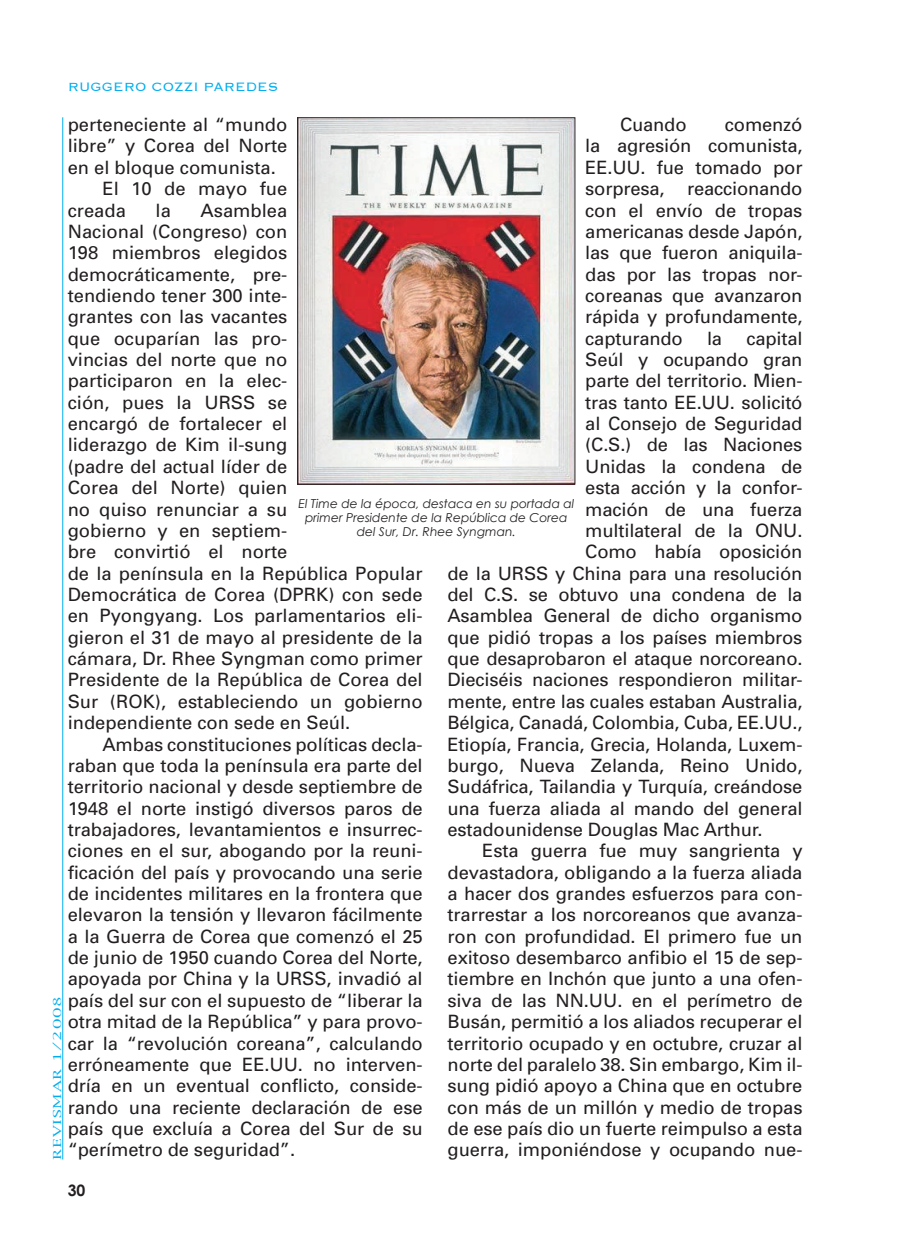
<style>
.page{position:relative;width:905px;height:1252px;background:#fff}
.page>*{position:absolute;margin:0;border:0;box-sizing:border-box;transform-origin:0 0}
.t1{font:18.38px/21.3px "Univers";letter-spacing:-.005em;color:#231f20;text-align:justify}
.t2{font:300 15.75px "Copperplate";color:#00aeef}
.t3{font:700 15.75px "Century Gothic";color:#231f20}
.t4{font:italic 12.25px/14px "Century Gothic";color:#231f20;text-align:center}
.t5{font:10.5px "New York";letter-spacing:.05em;color:#00aeef;scale:1.5 1}
</style>
<div class="page">
<hr style="left:62px;top:117px;width:1px;height:1042px;background:#00aeef">
<img style="left:299px;top:119px;width:274px;height:363px">
<div style="left:297px;top:117px;width:278px;height:367px;border:1px solid #231f20"></div>
<p class="t2" style="left:68px;top:77px;width:212px">RUGGERO COZZI PAREDES</p>
<p class="t1" style="left:620px;top:114px;width:68px">Cuando</p>
<p class="t1" style="left:68px;top:114px;width:221px">perteneciente al “mundo</p>
<p class="t1" style="left:68px;top:135px;width:221px">libre” y Corea del Norte</p>
<p class="t1" style="left:68px;top:157px;width:209px">en el bloque comunista.</p>
<p class="t1" style="left:102px;top:178px;width:186px">El 10 de mayo fue</p>
<p class="t1" style="left:68px;top:199px;width:60px">creada</p>
<p class="t1" style="left:155px;top:199px;width:17px">la</p>
<p class="t1" style="left:585px;top:114px;width:219px;text-indent:140px">comenzó la agresión comunista, EE.UU. fue tomado por sorpresa, reaccionando con el envío de tropas americanas desde Japón, las que fueron aniquila&shy;das por las tropas nor&shy;coreanas que avanzaron rápida y profundamente, capturando</p>
<p class="t1" style="left:68px;top:199px;width:356px;text-align:left;text-indent:133px">Asamblea<br>Nacional (Congreso) con<br>198 miembros elegidos democráticamente, pre-<br>tendiendo tener 300 inte-<br>grantes con las vacantes<br>que ocuparían las pro-<br>vincias del norte que no<br>participaron en la elec-<br>ción, pues la URSS se<br>encargó de fortalecer el<br>liderazgo de Kim il-sung<br>(padre del actual líder de<br>Corea del Norte) quien<br>no quiso renunciar a su<br>gobierno y en septiem-<br>bre convirtió el norte<br>de la península en la República Popular<br>Democrática de Corea (DPRK) con sede en Pyongyang. Los parlamentarios eli&shy;gieron el 31 de mayo al presidente de la cámara, Dr. Rhee Syngman como primer<br>Presidente de la República de Corea del<br>Sur (ROK), estableciendo un gobierno independiente con sede en Seúl.</p>
<p class="t1" style="left:68px;top:733px;width:356px;text-indent:35px">Ambas constituciones políticas decla&shy;raban que toda la península era parte del territorio nacional y desde septiembre de 1948 el norte instigó diversos paros de trabajadores, levantamientos e insurrec&shy;ciones en el sur, abogando por la reuni&shy;ficación del país y provocando una serie de incidentes militares en la frontera que elevaron la tensión y llevaron fácilmente a la Guerra de Corea que comenzó el 25 de junio de 1950 cuando Corea del Norte, apoyada por China y la URSS, invadió al país del sur con el supuesto de “liberar la otra mitad de la República” y para provo&shy;car la “revolución coreana”, calculando erróneamente que EE.UU. no interven&shy;dría en un eventual conflicto, conside&shy;rando una reciente declaración de ese país que excluía a Corea del Sur de su “perímetro de seguridad”.</p>
<p class="t1" style="left:706px;top:328px;width:17px">la</p>
<p class="t1" style="left:746px;top:328px;width:58px">capital</p>
<p class="t1" style="left:585px;top:349px;width:219px">Seúl y ocupando gran</p>
<p class="t1" style="left:585px;top:370px;width:219px">parte del territorio. Mien-</p>
<p class="t1" style="left:585px;top:392px;width:219px">tras tanto EE.UU. solicitó</p>
<p class="t1" style="left:585px;top:413px;width:219px">al Consejo de Seguridad</p>
<p class="t1" style="left:585px;top:434px;width:219px">(C.S.) de las Naciones</p>
<p class="t1" style="left:585px;top:456px;width:219px">Unidas la condena de</p>
<p class="t1" style="left:585px;top:477px;width:219px">esta acción y la confor-</p>
<p class="t1" style="left:585px;top:498px;width:219px">mación de una fuerza</p>
<p class="t1" style="left:585px;top:520px;width:219px">multilateral de la ONU.</p>
<p class="t1" style="left:585px;top:541px;width:219px">Como había oposición</p>
<p class="t1" style="left:447px;top:562px;width:356px">de la URSS y China para una resolución</p>
<p class="t1" style="left:447px;top:584px;width:356px">del C.S. se obtuvo una condena de la</p>
<p class="t1" style="left:447px;top:605px;width:356px">Asamblea General de dicho organismo</p>
<p class="t1" style="left:447px;top:626px;width:356px">que pidió tropas a los países miembros</p>
<p class="t1" style="left:447px;top:648px;width:356px">que desaprobaron el ataque norcoreano.</p>
<p class="t1" style="left:447px;top:669px;width:356px">Dieciséis naciones respondieron militar-</p>
<p class="t1" style="left:447px;top:691px;width:356px">mente, entre las cuales estaban Australia,</p>
<p class="t1" style="left:447px;top:712px;width:356px">Bélgica, Canadá, Colombia, Cuba, EE.UU.,</p>
<p class="t1" style="left:447px;top:733px;width:356px">Etiopía, Francia, Grecia, Holanda, Luxem-</p>
<p class="t1" style="left:447px;top:755px;width:356px">burgo, Nueva Zelanda, Reino Unido,</p>
<p class="t1" style="left:447px;top:776px;width:356px">Sudáfrica, Tailandia y Turquía, creándose</p>
<p class="t1" style="left:447px;top:797px;width:356px">una fuerza aliada al mando del general</p>
<p class="t1" style="left:447px;top:819px;width:316px">estadounidense Douglas Mac Arthur.</p>
<p class="t1" style="left:482px;top:840px;width:322px">Esta guerra fue muy sangrienta y</p>
<p class="t1" style="left:447px;top:861px;width:356px">devastadora, obligando a la fuerza aliada</p>
<p class="t1" style="left:447px;top:883px;width:356px">a hacer dos grandes esfuerzos para con-</p>
<p class="t1" style="left:447px;top:904px;width:356px">trarrestar a los norcoreanos que avanza-</p>
<p class="t1" style="left:447px;top:925px;width:356px">ron con profundidad. El primero fue un</p>
<p class="t1" style="left:447px;top:947px;width:356px">exitoso desembarco anfibio el 15 de sep-</p>
<p class="t1" style="left:447px;top:968px;width:356px">tiembre en Inchón que junto a una ofen-</p>
<p class="t1" style="left:447px;top:989px;width:356px">siva de las NN.UU. en el perímetro de</p>
<p class="t1" style="left:447px;top:1011px;width:356px">Busán, permitió a los aliados recuperar el</p>
<p class="t1" style="left:447px;top:1032px;width:356px">territorio ocupado y en octubre, cruzar al</p>
<p class="t1" style="left:447px;top:1053px;width:356px">norte del paralelo 38. Sin embargo, Kim il-</p>
<p class="t1" style="left:447px;top:1075px;width:356px">sung pidió apoyo a China que en octubre</p>
<p class="t1" style="left:447px;top:1096px;width:356px">con más de un millón y medio de tropas</p>
<p class="t1" style="left:447px;top:1118px;width:356px">de ese país dio un fuerte reimpulso a esta</p>
<p class="t1" style="left:447px;top:1139px;width:356px">guerra, imponiéndose y ocupando nue-</p>
<p class="t4" style="left:298px;top:496px;width:277px">El Time de la época, destaca en su portada al primer Presidente de la República de Corea del Sur, Dr. Rhee Syngman.</p>
<p class="t5" style="left:51px;top:1159px;width:110px;rotate:-90deg">REVISMAR 1/2008</p>
<p class="t3" style="left:68px;top:1180px;width:19px">30</p>
</div>
